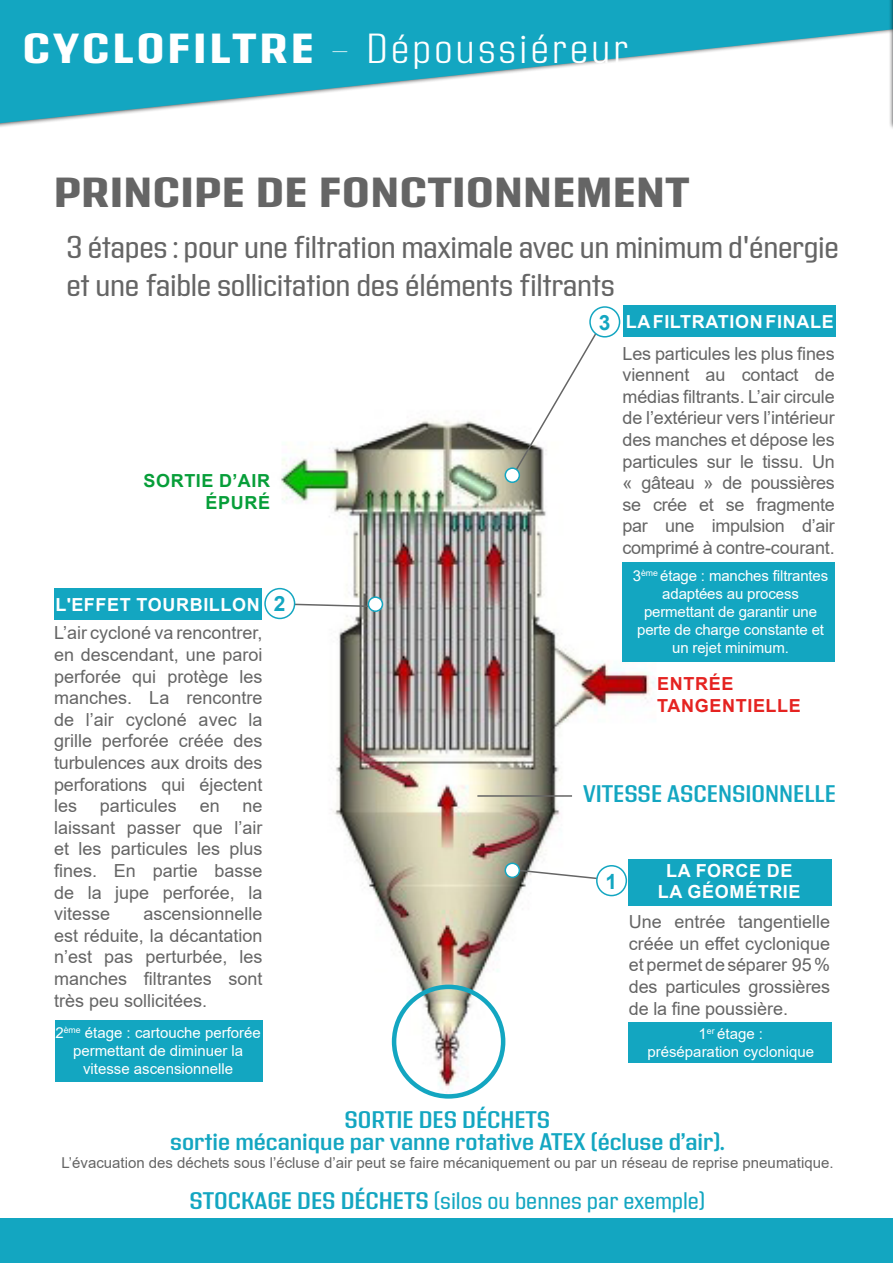
<style>
.page{position:relative;width:893px;height:1263px;background:#fff}
.page>*{position:absolute;margin:0;border:0;box-sizing:border-box;transform-origin:0 0}
.t1{font:300 42px "Address Sans Pro";letter-spacing:.08em;color:#fff}
.t2{font:800 42px "Address Sans Pro";letter-spacing:.02em;color:#656565}
.t3{font:31.5px/37.8px "Address Sans Pro";letter-spacing:-.01em;color:#656565}
.t4{font:600 24px/22.5px "Address Sans Pro";color:#13a6c1;text-align:center}
.t5{font:24px "Address Sans Pro";color:#13a6c1}
.t6{font:700 21px "Arial";color:#13a6c1}
.t7{font:18px/21.6px "Arial";color:#656565;text-align:justify}
.t8{font:700 18px/21.6px "Arial";letter-spacing:.035em;color:#fff;text-align:center}
.t9{font:700 18px/21.6px "Arial";letter-spacing:.035em;color:#e52321}
.t10{font:700 18px/21.6px "Arial";letter-spacing:.035em;color:#079e39;text-align:right}
.t11{font:15px/18px "Arial";color:#fff;text-align:center}
.t12{font:15px "Arial";color:#656565}
.s1{font-weight:800}
.s2{font-weight:100}
.s3{font-weight:600}
</style>
<div class="page">
<img style="left:188px;top:419px;width:517px;height:680px">
<svg style="left:0;top:0;width:888px;height:123px;fill:#13a6c1"></svg>
<div style="left:0;top:1218px;width:893px;height:45px;background:#13a6c1"></div>
<div style="left:623px;top:306px;width:213px;height:31px;background:#13a6c1"></div>
<div style="left:888px;top:0;width:5px;height:130px;background:#000;opacity:.75"></div>
<svg style="left:892px;top:0;width:1px;height:125px"></svg>
<svg style="left:511px;top:317px;width:95px;height:160px"></svg>
<div style="left:505px;top:468px;width:14px;height:14px;background:#fff;border-radius:50%"></div>
<div style="left:505px;top:467px;width:15px;height:16px;border:2px solid #13a6c1;border-radius:50%"></div>
<svg style="left:294px;top:603px;width:75px;height:5px"></svg>
<div style="left:368px;top:597px;width:14px;height:14px;background:#fff;border-radius:50%"></div>
<div style="left:368px;top:596px;width:15px;height:16px;border:2px solid #13a6c1;border-radius:50%"></div>
<div style="left:54px;top:588px;width:208px;height:31px;background:#13a6c1"></div>
<svg style="left:511px;top:868px;width:92px;height:13px"></svg>
<div style="left:505px;top:863px;width:14px;height:14px;background:#fff;border-radius:50%"></div>
<div style="left:505px;top:862px;width:15px;height:16px;border:2px solid #13a6c1;border-radius:50%"></div>
<div style="left:628px;top:859px;width:203px;height:46px;background:#13a6c1"></div>
<div style="left:629px;top:1022px;width:203px;height:40px;background:#13a6c1"></div>
<div style="left:622px;top:562px;width:213px;height:99px;background:#13a6c1"></div>
<div style="left:55px;top:1020px;width:207px;height:62px;background:#13a6c1"></div>
<div style="left:392px;top:984px;width:113px;height:115px;border:4px solid #13a6c1;border-radius:50%"></div>
<hr style="left:477px;top:795px;width:95px;height:2px;background:#656565">
<div style="left:597px;top:866px;width:29px;height:29px;background:#fff;border-radius:50%"></div>
<div style="left:596px;top:865px;width:31px;height:31px;border:2px solid #13a6c1;border-radius:50%"></div>
<div style="left:265px;top:589px;width:30px;height:29px;background:#fff;border-radius:50%"></div>
<div style="left:264px;top:588px;width:31px;height:31px;border:2px solid #13a6c1;border-radius:50%"></div>
<div style="left:590px;top:307px;width:30px;height:30px;background:#fff;border-radius:50%"></div>
<div style="left:589px;top:306px;width:31px;height:32px;border:2px solid #13a6c1;border-radius:50%"></div>
<h1 class="t1" style="left:23px;top:26px;width:607px"><span class="s1">CYCLOFILTRE</span> <span class="s2">-</span> Dépoussiéreur</h1>
<h1 class="t2" style="left:54px;top:168px;width:637px">PRINCIPE DE FONCTIONNEMENT</h1>
<h2 class="t3" style="left:66px;top:229px;width:774px">3 étapes : pour une filtration maximale avec un minimum d'énergie et une faible sollicitation des éléments filtrants</h2>
<p class="t10" style="left:143px;top:470px;width:128px">SORTIE D’AIR<br>ÉPURÉ</p>
<p class="t6" style="left:599px;top:308px;width:13px">3</p>
<p class="t8" style="left:626px;top:311px;width:209px">LA FILTRATION FINALE</p>
<p class="t7" style="left:623px;top:342px;width:214px">Les particules les plus fines viennent au contact de médias filtrants. L’air circule de l’extérieur vers l’intérieur des manches et dépose les particules sur le tissu. Un « gâteau » de poussières se crée et se fragmente par une impulsion d’air comprimé à contre-courant.</p>
<p class="t11" style="left:633px;top:566px;width:197px">3<sup>ème</sup> étage : manches filtrantes adaptées au process permettant de garantir une perte de charge constante et un rejet minimum.</p>
<p class="t6" style="left:274px;top:588px;width:13px">2</p>
<p class="t8" style="left:55px;top:594px;width:206px">L'EFFET TOURBILLON</p>
<p class="t7" style="left:54px;top:622px;width:210px">L’air cycloné va rencontrer, en descendant, une paroi perforée qui protège les manches. La rencontre de l’air cycloné avec la grille perforée créée des turbulences aux droits des perforations qui éjectent les</p>
<p class="t9" style="left:657px;top:673px;width:145px">ENTRÉE<br>TANGENTIELLE</p>
<h3 class="t4" style="left:583px;top:784px;width:254px">VITESSE ASCENSIONNELLE</h3>
<p class="t7" style="left:100px;top:795px;width:79px">particules</p>
<p class="t7" style="left:200px;top:795px;width:22px">en</p>
<p class="t7" style="left:54px;top:795px;width:210px;text-indent:188px">ne laissant passer que l’air et les particules les plus fines. En partie basse de la jupe perforée, la vitesse</p>
<p class="t8" style="left:658px;top:860px;width:144px">LA FORCE DE<br>LA GÉOMÉTRIE</p>
<p class="t6" style="left:606px;top:867px;width:13px">1</p>
<p class="t7" style="left:54px;top:903px;width:210px;text-indent:89px">ascensionnelle est réduite, la décantation n’est pas perturbée, les manches filtrantes sont très peu sollicitées.</p>
<p class="t7" style="left:629px;top:911px;width:203px">Une entrée tangentielle créée un effet cyclonique et permet de séparer 95 % des particules grossières de la fine poussière.</p>
<p class="t11" style="left:55px;top:1023px;width:207px">2<sup>ème</sup> étage : cartouche perforée permettant de diminuer la vitesse ascensionnelle</p>
<p class="t11" style="left:647px;top:1024px;width:168px">1<sup>er</sup> étage :<br>préséparation cyclonique</p>
<h3 class="t4" style="left:170px;top:1109px;width:556px">SORTIE DES DÉCHETS<br>sortie mécanique par vanne rotative ATEX (écluse d’air).</h3>
<p class="t12" style="left:61px;top:1153px;width:774px">L’évacuation des déchets sous l’écluse d’air peut se faire mécaniquement ou par un réseau de reprise pneumatique.</p>
<h3 class="t5" style="left:189px;top:1188px;width:517px"><span class="s3">STOCKAGE DES DÉCHETS</span> (silos ou bennes par exemple)</h3>
</div>
